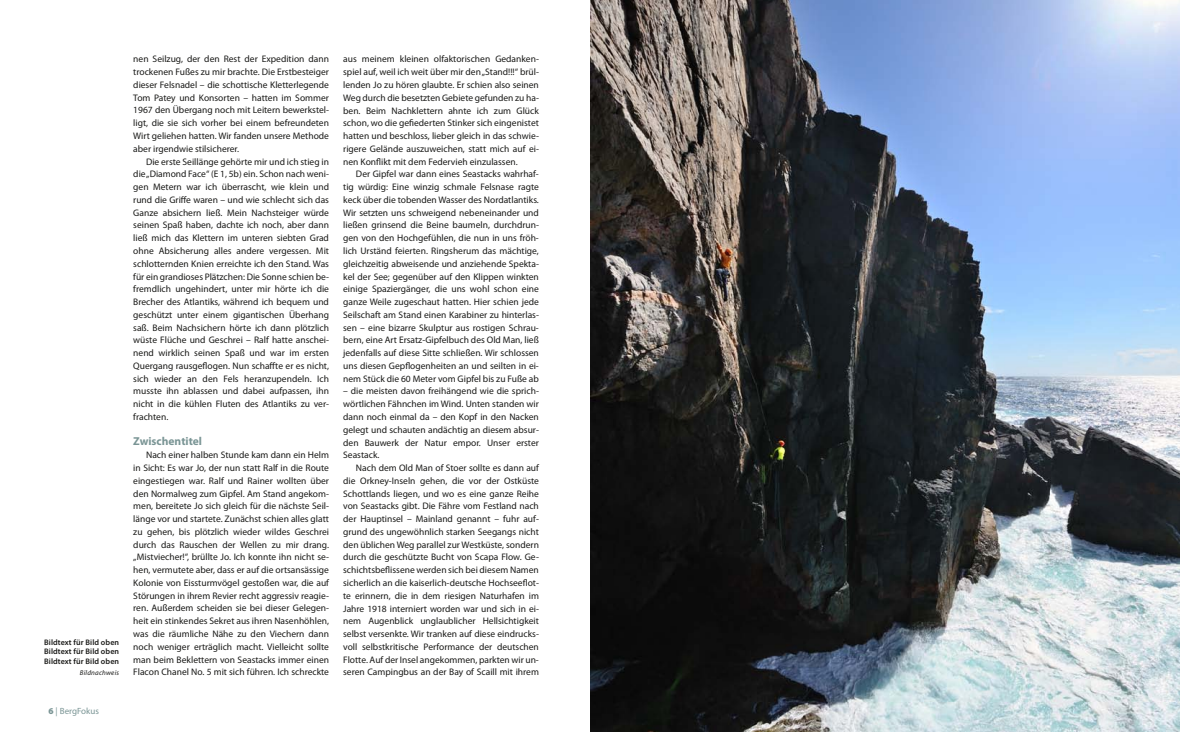
<style>
.page{position:relative;width:1180px;height:732px;background:#fff}
.page>*{position:absolute;margin:0;border:0;box-sizing:border-box;transform-origin:0 0}
.t1{font:700 11.5px "Myriad Pro";color:#7a9595}
.t2{font:9.5px/12.8px "Myriad Pro";color:#1a1a18;text-align:justify}
.t3{font:9px "Myriad Pro";color:#7a9595}
.t4{font:600 8px/9.6px "Myriad Pro";letter-spacing:.01em;color:#1a1a18;text-align:justify}
.t5{font:italic 7px "Myriad Pro";letter-spacing:.03em;color:#1a1a18}
.s1{font-weight:900}
</style>
<div class="page">
<img style="left:590px;top:0;width:589px;height:731px">
<p class="t4" style="left:44px;top:637px;width:76px">Bildtext für Bild oben Bildtext für Bild oben Bildtext für Bild oben</p>
<p class="t5" style="left:80px;top:669px;width:41px">Bildnachweis</p>
<p class="t3" style="left:49px;top:705px;width:52px"><span class="s1">6</span> | BergFokus</p>
<p class="t2" style="left:133px;top:53px;width:197px">nen Seilzug, der den Rest der Expedition dann trockenen Fußes zu mir brachte. Die Erstbesteiger dieser Felsnadel – die schottische Kletterlegende Tom Patey und Konsorten – hatten im Sommer 1967 den Übergang noch mit Leitern bewerkstel&shy;ligt, die sie sich vorher bei einem befreundeten Wirt geliehen hatten. Wir fanden unsere Methode aber irgendwie stilsicherer.</p>
<p class="t2" style="left:133px;top:155px;width:197px;text-indent:13px">Die erste Seillänge gehörte mir und ich stieg in die „Diamond Face“ (E 1, 5b) ein. Schon nach weni&shy;gen Metern war ich überrascht, wie klein und rund die Griffe waren – und wie schlecht sich das Ganze absichern ließ. Mein Nachsteiger würde seinen Spaß haben, dachte ich noch, aber dann ließ mich das Klettern im unteren siebten Grad ohne Absicherung alles andere vergessen. Mit schlotternden Knien erreichte ich den Stand. Was für ein grandioses Plätzchen: Die Sonne schien be&shy;fremdlich ungehindert, unter mir hörte ich die Brecher des Atlantiks, während ich bequem und geschützt unter einem gigantischen Überhang saß. Beim Nachsichern hörte ich dann plötzlich wüste Flüche und Geschrei – Ralf hatte anschei&shy;nend wirklich seinen Spaß und war im ersten Quergang rausgeflogen. Nun schaffte er es nicht, sich wieder an den Fels heranzupendeln. Ich musste ihn ablassen und dabei aufpassen, ihn nicht in die kühlen Fluten des Atlantiks zu ver&shy;frachten.</p>
<p class="t1" style="left:133px;top:435px;width:70px">Zwischentitel</p>
<p class="t2" style="left:133px;top:448px;width:197px;text-indent:13px">Nach einer halben Stunde kam dann ein Helm in Sicht: Es war Jo, der nun statt Ralf in die Route eingestiegen war. Ralf und Rainer wollten über den Normalweg zum Gipfel. Am Stand angekom&shy;men, bereitete Jo sich gleich für die nächste Seil&shy;länge vor und startete. Zunächst schien alles glatt zu gehen, bis plötzlich wieder wildes Geschrei durch das Rauschen der Wellen zu mir drang. „Mistviecher!“, brüllte Jo. Ich konnte ihn nicht se&shy;hen, vermutete aber, dass er auf die ortsansässige Kolonie von Eissturmvögel gestoßen war, die auf Störungen in ihrem Revier recht aggressiv reagie&shy;ren. Außerdem scheiden sie bei dieser Gelegen&shy;heit ein stinkendes Sekret aus ihren Nasenhöhlen, was die räumliche Nähe zu den Viechern dann noch weniger erträglich macht. Vielleicht sollte man beim Beklettern von Seastacks immer einen Flacon Chanel No. 5 mit sich führen. Ich schreckte</p>
<p class="t2" style="left:343px;top:53px;width:197px">aus meinem kleinen olfaktorischen Gedanken&shy;spiel auf, weil ich weit über mir den „Stand!!!“ brül&shy;lenden Jo zu hören glaubte. Er schien also seinen Weg durch die besetzten Gebiete gefunden zu ha&shy;ben. Beim Nachklettern ahnte ich zum Glück schon, wo die gefiederten Stinker sich eingenistet hatten und beschloss, lieber gleich in das schwie&shy;rigere Gelände auszuweichen, statt mich auf ei&shy;nen Konflikt mit dem Federvieh einzulassen.</p>
<p class="t2" style="left:343px;top:168px;width:197px;text-indent:13px">Der Gipfel war dann eines Seastacks wahrhaf&shy;tig würdig: Eine winzig schmale Felsnase ragte keck über die tobenden Wasser des Nordatlantiks.<br>Wir setzten uns schweigend nebeneinander und ließen grinsend die Beine baumeln, durchdrun&shy;gen von den Hochgefühlen, die nun in uns fröh&shy;lich Urständ feierten. Ringsherum das mächtige, gleichzeitig abweisende und anziehende Spekta&shy;kel der See; gegenüber auf den Klippen winkten einige Spaziergänger, die uns wohl schon eine ganze Weile zugeschaut hatten. Hier schien jede Seilschaft am Stand einen Karabiner zu hinterlas&shy;sen – eine bizarre Skulptur aus rostigen Schrau&shy;bern, eine Art Ersatz-Gipfelbuch des Old Man, ließ jedenfalls auf diese Sitte schließen. Wir schlossen uns diesen Gepflogenheiten an und seilten in ei&shy;nem Stück die 60 Meter vom Gipfel bis zu Fuße ab</p>
<p class="t2" style="left:343px;top:385px;width:197px">– die meisten davon freihängend wie die sprich&shy;wörtlichen Fähnchen im Wind. Unten standen wir dann noch einmal da – den Kopf in den Nacken gelegt und schauten andächtig an diesem absur&shy;den Bauwerk der Natur empor. Unser erster Seastack.</p>
<p class="t2" style="left:343px;top:461px;width:197px;text-indent:13px">Nach dem Old Man of Stoer sollte es dann auf die Orkney-Inseln gehen, die vor der Ostküste Schottlands liegen, und wo es eine ganze Reihe von Seastacks gibt. Die Fähre vom Festland nach der Hauptinsel – Mainland genannt – fuhr auf&shy;grund des ungewöhnlich starken Seegangs nicht den üblichen Weg parallel zur Westküste, sondern durch die geschützte Bucht von Scapa Flow. Ge&shy;schichtsbeflissene werden sich bei diesem Namen sicherlich an die kaiserlich-deutsche Hochseeflot&shy;te erinnern, die in dem riesigen Naturhafen im Jahre 1918 interniert worden war und sich in ei&shy;nem Augenblick unglaublicher Hellsichtigkeit selbst versenkte. Wir tranken auf diese eindrucks&shy;voll selbstkritische Performance der deutschen Flotte. Auf der Insel angekommen, parkten wir un&shy;seren Campingbus an der Bay of Scaill mit ihrem</p>
</div>
